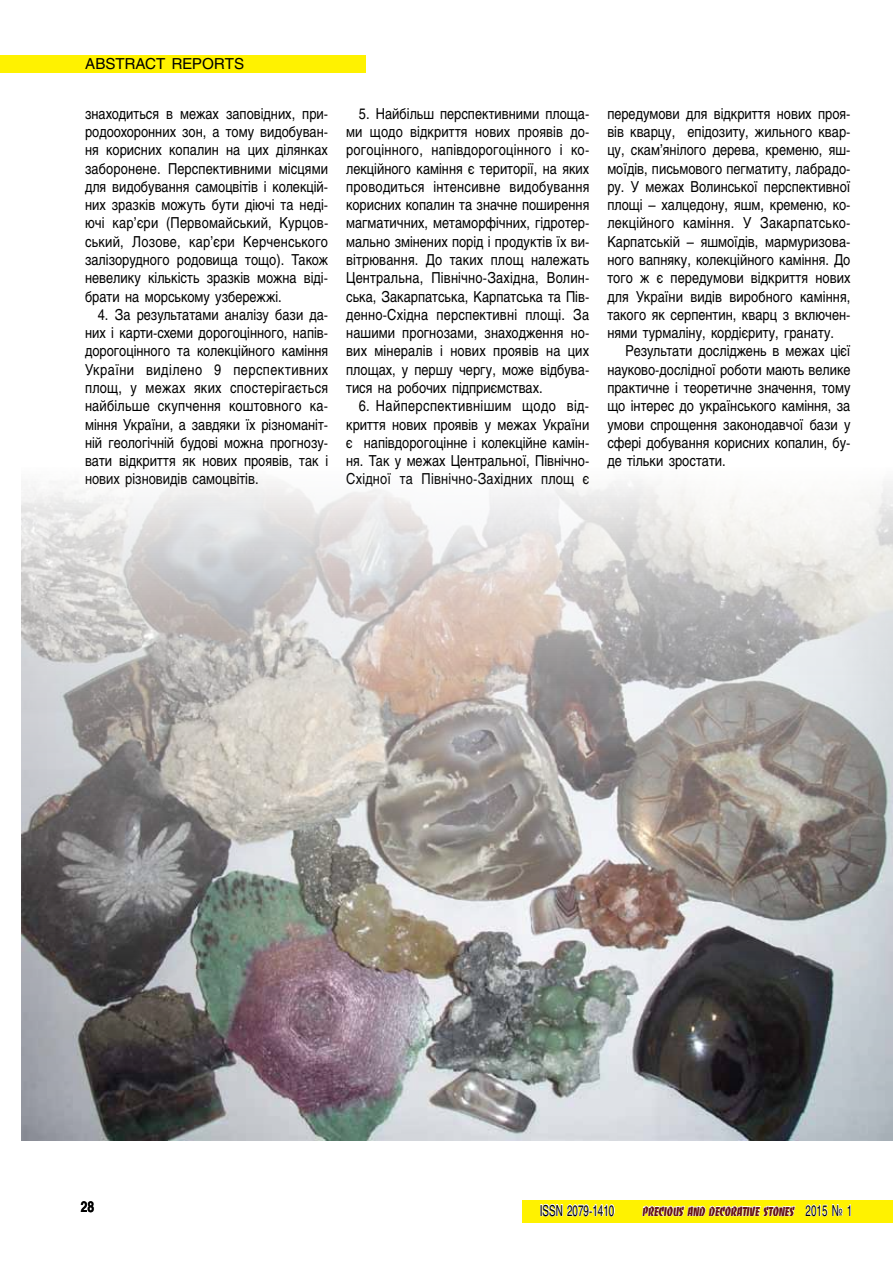
<style>
.page{position:relative;width:893px;height:1263px;background:#fff}
.page>*{position:absolute;margin:0;border:0;box-sizing:border-box;transform-origin:0 0}
.t1{font:15px/18.3px "Helios";color:#000;text-align:justify;scale:.85 1}
.t2{font:15px "Helios";color:#000}
.t3{font:15px "Helios";color:#000;scale:.65 1}
.t4{font:700 15px "Helios";color:#000;scale:.8 1}
.t5{font:13.5px "Banco Heavy C";color:#671316;scale:.8 1}
.s1{font-family:"Helios";font-size:15px;color:#000}
</style>
<div class="page">
<div style="left:522px;top:1200px;width:371px;height:23px;background:#fff200"></div>
<svg style="left:642px;top:1205px;width:154px;height:11px"></svg>
<svg style="left:805px;top:1204px;width:46px;height:12px"></svg>
<svg style="left:541px;top:1204px;width:74px;height:12px"></svg>
<div style="left:0;top:55px;width:365px;height:17px;background:#fff200"></div>
<img style="left:21px;top:481px;width:872px;height:659px">
<p class="t2" style="left:85px;top:55px;width:62px">ABSTRACT</p>
<p class="t1" style="left:85px;top:104px;width:288px">ЗНАХОДИТЬСЯ В МЕЖАХ ЗАПОВІДНИХ, ПРИ-РОДООХОРОННИХ ЗОН, А ТОМУ ВИДОБУВАН-НЯ КОРИСНИХ КОПАЛИН НА ЦИХ ДІЛЯНКАХ ЗАБОРОНЕНЕ. ПЕРСПЕКТИВНИМИ МІСЦЯМИ ДЛЯ ВИДОБУВАННЯ САМОЦВІТІВ І КОЛЕКЦІЙ-НИХ ЗРАЗКІВ МОЖУТЬ БУТИ ДІЮЧІ ТА НЕДІ-ЮЧІ КАР’ЄРИ (ПЕРВОМАЙСЬКИЙ, КУРЦОВ-СЬКИЙ, ЛОЗОВЕ, КАР’ЄРИ КЕРЧЕНСЬКОГО ЗАЛІЗОРУДНОГО РОДОВИЩА ТОЩО). ТАКОЖ НЕВЕЛИКУ КІЛЬКІСТЬ ЗРАЗКІВ МОЖНА ВІДІ-БРАТИ НА МОРСЬКОМУ УЗБЕРЕЖЖІ.</p>
<p class="t1" style="left:85px;top:305px;width:288px;text-indent:13px">4. ЗА РЕЗУЛЬТАТАМИ АНАЛІЗУ БАЗИ ДА-НИХ І КАРТИ-СХЕМИ ДОРОГОЦІННОГО, НАПІВ-ДОРОГОЦІННОГО ТА КОЛЕКЦІЙНОГО КАМІННЯ УКРАЇНИ ВИДІЛЕНО 9 ПЕРСПЕКТИВНИХ ПЛОЩ, У МЕЖАХ ЯКИХ СПОСТЕРІГАЄТЬСЯ НАЙБІЛЬШЕ СКУПЧЕННЯ КОШТОВНОГО КА-МІННЯ УКРАЇНИ, А ЗАВДЯКИ ЇХ РІЗНОМАНІТ-НІЙ ГЕОЛОГІЧНІЙ БУДОВІ МОЖНА ПРОГНОЗУ-ВАТИ ВІДКРИТТЯ ЯК НОВИХ ПРОЯВІВ, ТАК І НОВИХ РІЗНОВИДІВ САМОЦВІТІВ.</p>
<p class="t2" style="left:85px;top:55px;width:150px">STATISTICS REPORTS</p>
<p class="t1" style="left:346px;top:104px;width:288px;text-indent:13px">5. НАЙБІЛЬШ ПЕРСПЕКТИВНИМИ ПЛОЩА-МИ ЩОДО ВІДКРИТТЯ НОВИХ ПРОЯВІВ ДО-РОГОЦІННОГО, НАПІВДОРОГОЦІННОГО І КО-ЛЕКЦІЙНОГО КАМІННЯ Є ТЕРИТОРІЇ, НА ЯКИХ ПРОВОДИТЬСЯ ІНТЕНСИВНЕ ВИДОБУВАННЯ КОРИСНИХ КОПАЛИН ТА ЗНАЧНЕ ПОШИРЕННЯ МАГМАТИЧНИХ, МЕТАМОРФІЧНИХ, ГІДРОТЕР-МАЛЬНО ЗМІНЕНИХ ПОРІД І ПРОДУКТІВ ЇХ ВИ-ВІТРЮВАННЯ. ДО ТАКИХ ПЛОЩ НАЛЕЖАТЬ ЦЕНТРАЛЬНА, ПІВНІЧНО-ЗАХІДНА, ВОЛИН-СЬКА, ЗАКАРПАТСЬКА, КАРПАТСЬКА ТА ПІВ-ДЕННО-СХІДНА ПЕРСПЕКТИВНІ ПЛОЩІ. ЗА НАШИМИ ПРОГНОЗАМИ, ЗНАХОДЖЕННЯ НО-ВИХ МІНЕРАЛІВ І НОВИХ ПРОЯВІВ НА ЦИХ ПЛОЩАХ, У ПЕРШУ ЧЕРГУ, МОЖЕ ВІДБУВА-ТИСЯ НА РОБОЧИХ ПІДПРИЄМСТВАХ.</p>
<p class="t1" style="left:346px;top:397px;width:288px;text-indent:13px">6. НАЙПЕРСПЕКТИВНІШИМ ЩОДО ВІД-КРИТТЯ НОВИХ ПРОЯВІВ У МЕЖАХ УКРАЇНИ Є НАПІВДОРОГОЦІННЕ І КОЛЕКЦІЙНЕ КАМІН-НЯ. ТАК У МЕЖАХ ЦЕНТРАЛЬНОЇ, ПІВНІЧНО-СХІДНОЇ ТА ПІВНІЧНО-ЗАХІДНИХ ПЛОЩ Є</p>
<p class="t1" style="left:607px;top:104px;width:288px">ПЕРЕДУМОВИ ДЛЯ ВІДКРИТТЯ НОВИХ ПРОЯ-ВІВ КВАРЦУ, ЕПІДОЗИТУ, ЖИЛЬНОГО КВАР-ЦУ, СКАМ’ЯНІЛОГО ДЕРЕВА, КРЕМЕНЮ, ЯШ-МОЇДІВ, ПИСЬМОВОГО ПЕГМАТИТУ, ЛАБРАДО-РУ. У МЕЖАХ ВОЛИНСЬКОЇ ПЕРСПЕКТИВНОЇ ПЛОЩІ – ХАЛЦЕДОНУ, ЯШМ, КРЕМЕНЮ, КО-ЛЕКЦІЙНОГО КАМІННЯ. У ЗАКАРПАТСЬКО-КАРПАТСЬКІЙ – ЯШМОЇДІВ, МАРМУРИЗОВА-НОГО ВАПНЯКУ, КОЛЕКЦІЙНОГО КАМІННЯ. ДО ТОГО Ж Є ПЕРЕДУМОВИ ВІДКРИТТЯ НОВИХ ДЛЯ УКРАЇНИ ВИДІВ ВИРОБНОГО КАМІННЯ, ТАКОГО ЯК СЕРПЕНТИН, КВАРЦ З ВКЛЮЧЕН-НЯМИ ТУРМАЛІНУ, КОРДІЄРИТУ, ГРАНАТУ.</p>
<p class="t1" style="left:607px;top:342px;width:288px;text-indent:18px">РЕЗУЛЬТАТИ ДОСЛІДЖЕНЬ В МЕЖАХ ЦІЄЇ НАУКОВО-ДОСЛІДНОЇ РОБОТИ МАЮТЬ ВЕЛИКЕ ПРАКТИЧНЕ І ТЕОРЕТИЧНЕ ЗНАЧЕННЯ, ТОМУ ЩО ІНТЕРЕС ДО УКРАЇНСЬКОГО КАМІННЯ, ЗА УМОВИ СПРОЩЕННЯ ЗАКОНОДАВЧОЇ БАЗИ У СФЕРІ ДОБУВАННЯ КОРИСНИХ КОПАЛИН, БУ-ДЕ ТІЛЬКИ ЗРОСТАТИ.</p>
<p class="t4" style="left:81px;top:1198px;width:18px">28</p>
<p class="t3" style="left:540px;top:1201px;width:116px">ISSN 2079-1410</p>
<p class="t5" style="left:642px;top:1203px;width:264px">PRECIOUS AND DECORATIVE STONES <span class="s1">2015 № 1</span></p>
</div>
